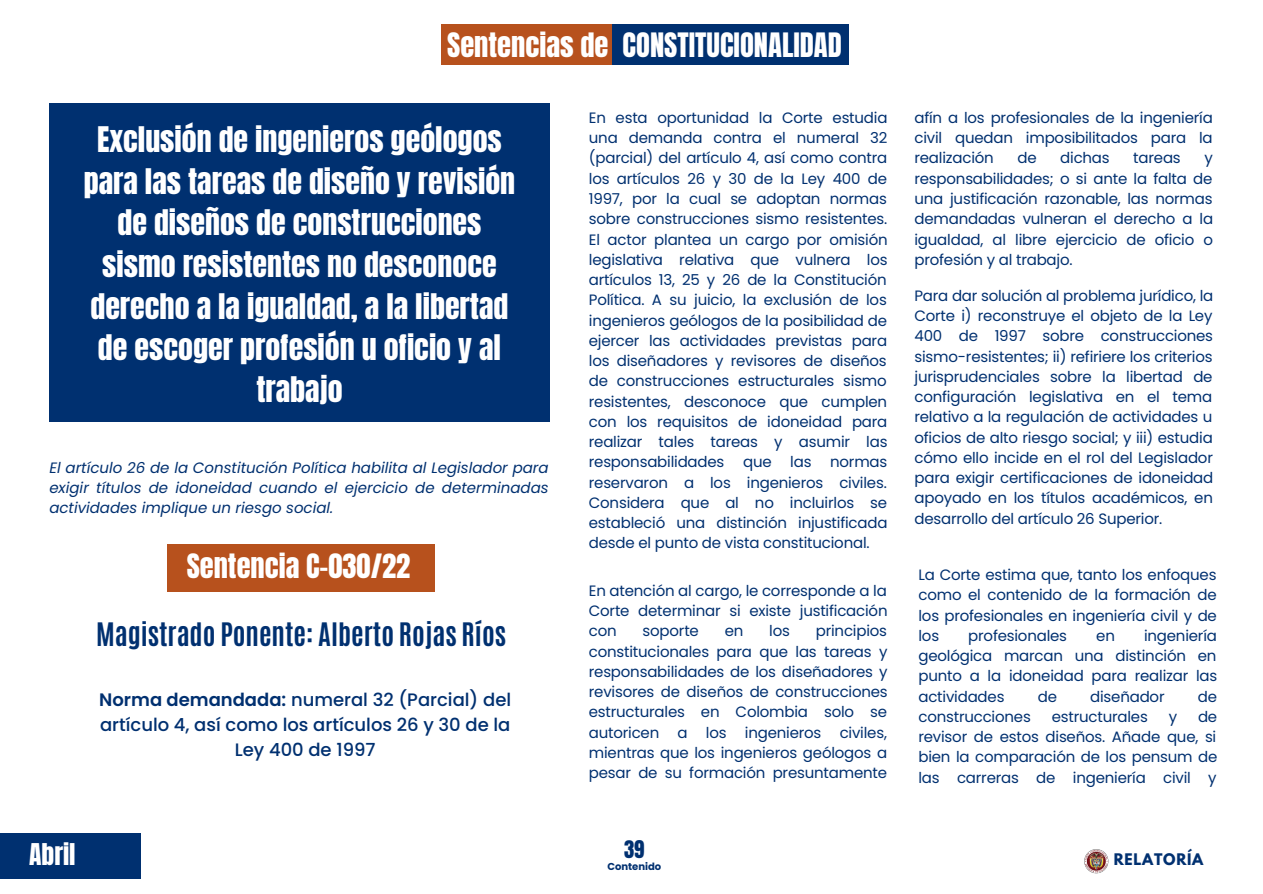
<style>
.page{position:relative;width:1263px;height:894px;background:#fff}
.page>*{position:absolute;margin:0;border:0;box-sizing:border-box;transform-origin:0 0}
.t1{font:30px/41.5px "Anton";color:#fff;text-align:center}
.t2{font:28.5px "Anton";color:#fff}
.t3{font:700 27px "Antonio";color:#003070}
.t4{font:25.5px "Anton";color:#fff}
.t5{font:20.7px "Anton";color:#003070}
.t6{font:500 18px/24.8px "Poppins";color:#003070;text-align:center}
.t7{font:15px/20.2px "Poppins";letter-spacing:-.015em;color:#003070;text-align:justify}
.t8{font:italic 15px/20.2px "Poppins";color:#003070;text-align:justify}
.t9{font:700 14.1px "League Spartan";letter-spacing:.05em;color:#003070}
.t10{font:700 10.05px "Poppins";color:#003070}
.s1{font-weight:600}
</style>
<div class="page">
<img style="left:1084px;top:849px;width:24px;height:23px">
<div style="left:0;top:832px;width:141px;height:46px;background:#003070"></div>
<div style="left:442px;top:24px;width:171px;height:41px;background:#b7511d"></div>
<div style="left:613px;top:24px;width:236px;height:41px;background:#003070"></div>
<div style="left:49px;top:103px;width:500px;height:318px;background:#003070"></div>
<div style="left:167px;top:544px;width:268px;height:47px;background:#b7511d"></div>
<p class="t2" style="left:447px;top:24px;width:163px">Sentencias de</p>
<p class="t2" style="left:623px;top:24px;width:221px">CONSTITUCIONALIDAD</p>
<p class="t1" style="left:84px;top:119px;width:433px">Exclusión de ingenieros geólogos para las tareas de diseño y revisión de diseños de construcciones sismo resistentes no desconoce derecho a la igualdad, a la libertad de escoger profesión u oficio y al trabajo</p>
<p class="t8" style="left:49px;top:457px;width:501px">El artículo 26 de la Constitución Política habilita al Legislador para exigir títulos de idoneidad cuando el ejercicio de determinadas actividades implique un riesgo social.</p>
<p class="t2" style="left:187px;top:545px;width:225px">Sentencia C-030/22</p>
<p class="t3" style="left:96px;top:615px;width:412px">Magistrado Ponente: Alberto Rojas Ríos</p>
<p class="t6" style="left:99px;top:687px;width:413px"><span class="s1">Norma demandada:</span> numeral 32 (Parcial) del artículo 4, así como los artículos 26 y 30 de la<br>Ley 400 de 1997</p>
<p class="t4" style="left:29px;top:836px;width:48px">Abril</p>
<p class="t7" style="left:589px;top:107px;width:300px">En esta oportunidad la Corte estudia una demanda contra el numeral 32 (parcial) del artículo 4, así como contra los artículos 26 y 30 de la Ley 400 de 1997, por la cual se adoptan normas sobre construcciones sismo resistentes.<br>El actor plantea un cargo por omisión legislativa relativa que vulnera los artículos 13, 25 y 26 de la Constitución Política. A su juicio, la exclusión de los ingenieros geólogos de la posibilidad de ejercer las actividades previstas para los diseñadores y revisores de diseños de construcciones estructurales sismo resistentes, desconoce que cumplen con los requisitos de idoneidad para realizar tales tareas y asumir las responsabilidades que las normas reservaron a los ingenieros civiles.<br>Considera que al no incluirlos se estableció una distinción injustificada desde el punto de vista constitucional.</p>
<p class="t7" style="left:914px;top:107px;width:300px">afín a los profesionales de la ingeniería civil quedan imposibilitados para la realización</p>
<p class="t7" style="left:1017px;top:148px;width:21px">de</p>
<p class="t7" style="left:1060px;top:148px;width:51px">dichas</p>
<p class="t7" style="left:1133px;top:148px;width:49px">tareas</p>
<p class="t7" style="left:914px;top:148px;width:300px;text-indent:290px">y responsabilidades; o si ante la falta de una justificación razonable, las normas demandadas vulneran el derecho a la igualdad, al libre ejercicio de oficio o profesión y al trabajo.</p>
<p class="t7" style="left:914px;top:285px;width:300px">Para dar solución al problema jurídico, la Corte i) reconstruye el objeto de la Ley 400 de 1997 sobre construcciones sismo-resistentes; ii) refiriere los criterios jurisprudenciales sobre la libertad de configuración legislativa en el tema relativo a la regulación de actividades u oficios de alto riesgo social; y iii) estudia cómo ello incide en el rol del Legislador para exigir certificaciones de idoneidad apoyado en los títulos académicos, en desarrollo del artículo 26 Superior.</p>
<p class="t7" style="left:589px;top:580px;width:300px">En atención al cargo, le corresponde a la Corte determinar si existe justificación con</p>
<p class="t7" style="left:589px;top:620px;width:300px;text-indent:227px">principios constitucionales para que las tareas y responsabilidades de los diseñadores y revisores de diseños de construcciones estructurales en Colombia solo se autoricen a los ingenieros civiles, mientras que los ingenieros geólogos a pesar de su formación presuntamente</p>
<p class="t7" style="left:643px;top:620px;width:58px">soporte</p>
<p class="t7" style="left:725px;top:620px;width:20px">en</p>
<p class="t7" style="left:769px;top:620px;width:22px">los</p>
<p class="t5" style="left:624px;top:833px;width:22px">39</p>
<p class="t10" style="left:607px;top:859px;width:55px">Contenido</p>
<p class="t7" style="left:918px;top:564px;width:300px">La Corte estima que, tanto los enfoques como el contenido de la formación de los profesionales en ingeniería civil y de los</p>
<p class="t7" style="left:918px;top:625px;width:300px;text-indent:226px">ingeniería geológica marcan una distinción en punto a la idoneidad para realizar las actividades</p>
<p class="t7" style="left:968px;top:625px;width:100px">profesionales</p>
<p class="t7" style="left:1096px;top:625px;width:20px">en</p>
<p class="t7" style="left:1038px;top:686px;width:21px">de</p>
<p class="t7" style="left:1090px;top:686px;width:76px">diseñador</p>
<p class="t7" style="left:1198px;top:686px;width:21px">de</p>
<p class="t7" style="left:918px;top:706px;width:114px">construcciones</p>
<p class="t7" style="left:1052px;top:706px;width:98px">estructurales</p>
<p class="t7" style="left:1169px;top:706px;width:10px">y</p>
<p class="t7" style="left:918px;top:706px;width:300px;text-indent:280px">de revisor de estos diseños. Añade que, si bien la comparación de los pensum de las carreras de ingeniería civil y</p>
<p class="t9" style="left:1114px;top:852px;width:91px">RELATORÍA</p>
</div>
